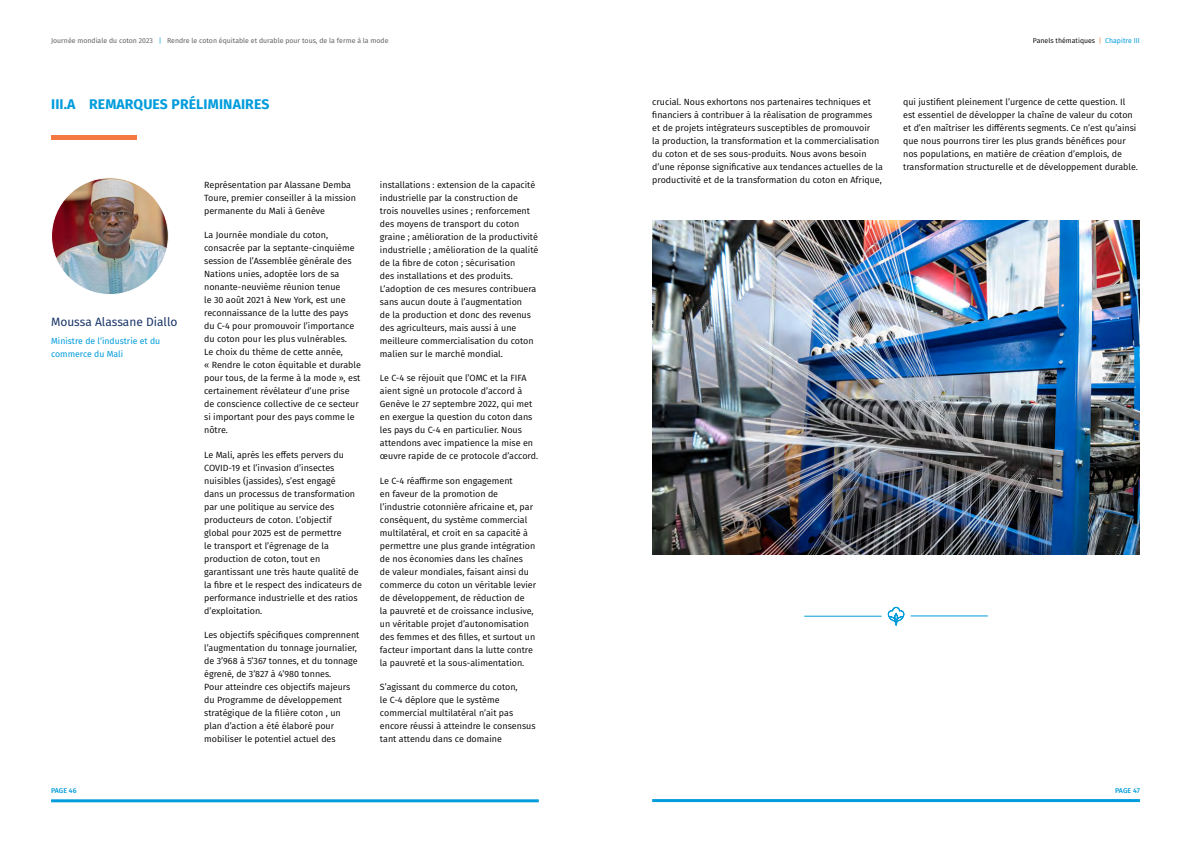
<style>
.page{position:relative;width:1191px;height:842px;background:#fff}
.page>*{position:absolute;margin:0;border:0;box-sizing:border-box;transform-origin:0 0}
.t1{font:700 14px "Fira Sans";letter-spacing:.01em;color:#009cdc}
.t2{font:12px "Fira Sans";color:#1b3668}
.t3{font:9px/13px "Fira Sans";color:#000}
.t4{font:8.8px/13px "Fira Sans";color:#009cdc}
.t5{font:7px "Fira Sans";color:#636466}
.t6{font:7px "Fira Sans";color:#000}
.t7{font:500 7px "Fira Sans";color:#009cdc}
.s1{color:#009cdc}
.s2{color:#f47a42}
</style>
<div class="page">
<hr style="left:51px;top:799px;width:488px;height:3px;background:#009cdc">
<hr style="left:652px;top:799px;width:488px;height:3px;background:#009cdc">
<hr style="left:51px;top:136px;width:85px;height:4px;background:#f47a42">
<img style="left:52px;top:178px;width:116px;height:116px;border-radius:58px">
<img style="left:652px;top:220px;width:488px;height:334px">
<svg style="left:888px;top:607px;width:16px;height:18px"></svg>
<hr style="left:804px;top:616px;width:77px;height:1px;background:#009cdc">
<hr style="left:910px;top:616px;width:77px;height:1px;background:#009cdc">
<p class="t5" style="left:51px;top:36px;width:339px">Journée mondiale du coton 2023 <span class="s1">|</span> Rendre le coton équitable et durable pour tous, de la ferme à la mode</p>
<p class="t6" style="left:1033px;top:36px;width:108px">Panels thématiques <span class="s2">|</span> <span class="s1">Chapitre III</span></p>
<h1 class="t1" style="left:51px;top:93px;width:220px">III.A REMARQUES PRÉLIMINAIRES</h1>
<h2 class="t2" style="left:51px;top:313px;width:128px">Moussa Alassane Diallo</h2>
<p class="t4" style="left:51px;top:334px;width:111px">Ministre de l’industrie et du commerce du Mali</p>
<p class="t3" style="left:204px;top:178px;width:153px">Représentation par Alassane Demba<br>Toure, premier conseiller à la mission permanente du Mali à Genève</p>
<p class="t3" style="left:204px;top:229px;width:158px">La Journée mondiale du coton, consacrée par la septante-cinquième session de l’Assemblée générale des Nations unies, adoptée lors de sa nonante-neuvième réunion tenue<br>le 30 août 2021 à New York, est une reconnaissance de la lutte des pays du C-4 pour promouvoir l’importance du coton pour les plus vulnérables.<br>Le choix du thème de cette année,<br>« Rendre le coton équitable et durable pour tous, de la ferme à la mode », est certainement révélateur d’une prise de conscience collective de ce secteur si important pour des pays comme le nôtre.</p>
<p class="t3" style="left:204px;top:448px;width:159px">Le Mali, après les effets pervers du COVID-19 et l’invasion d’insectes nuisibles (jassides), s’est engagé<br>dans un processus de transformation par une politique au service des producteurs de coton. L’objectif<br>global pour 2025 est de permettre<br>le transport et l’égrenage de la production de coton, tout en garantissant une très haute qualité de la fibre et le respect des indicateurs de performance industrielle et des ratios d’exploitation.</p>
<p class="t3" style="left:204px;top:628px;width:157px">Les objectifs spécifiques comprennent l’augmentation du tonnage journalier, de 3’968 à 5’367 tonnes, et du tonnage égrené, de 3’827 à 4’980 tonnes.<br>Pour atteindre ces objectifs majeurs du Programme de développement stratégique de la filière coton , un plan d’action a été élaboré pour mobiliser le potentiel actuel des</p>
<p class="t3" style="left:380px;top:178px;width:160px">installations : extension de la capacité industrielle par la construction de trois nouvelles usines ; renforcement des moyens de transport du coton graine ; amélioration de la productivité industrielle ; amélioration de la qualité de la fibre de coton ; sécurisation<br>des installations et des produits.<br>L’adoption de ces mesures contribuera sans aucun doute à l’augmentation<br>de la production et donc des revenus des agriculteurs, mais aussi à une meilleure commercialisation du coton malien sur le marché mondial.</p>
<p class="t3" style="left:380px;top:371px;width:160px">Le C-4 se réjouit que l’OMC et la FIFA aient signé un protocole d’accord à Genève le 27 septembre 2022, qui met en exergue la question du coton dans les pays du C-4 en particulier. Nous attendons avec impatience la mise en œuvre rapide de ce protocole d’accord.</p>
<p class="t3" style="left:380px;top:474px;width:158px">Le C-4 réaffirme son engagement<br>en faveur de la promotion de l’industrie cotonnière africaine et, par conséquent, du système commercial multilatéral, et croit en sa capacité à permettre une plus grande intégration de nos économies dans les chaînes<br>de valeur mondiales, faisant ainsi du commerce du coton un véritable levier de développement, de réduction de<br>la pauvreté et de croissance inclusive, un véritable projet d’autonomisation des femmes et des filles, et surtout un facteur important dans la lutte contre la pauvreté et la sous-alimentation.</p>
<p class="t3" style="left:380px;top:680px;width:157px">S’agissant du commerce du coton,<br>le C-4 déplore que le système commercial multilatéral n’ait pas encore réussi à atteindre le consensus tant attendu dans ce domaine</p>
<p class="t3" style="left:652px;top:95px;width:232px">crucial. Nous exhortons nos partenaires techniques et financiers à contribuer à la réalisation de programmes<br>et de projets intégrateurs susceptibles de promouvoir<br>la production, la transformation et la commercialisation du coton et de ses sous-produits. Nous avons besoin d’une réponse significative aux tendances actuelles de la productivité et de la transformation du coton en Afrique,</p>
<p class="t3" style="left:903px;top:95px;width:236px">qui justifient pleinement l’urgence de cette question. Il est essentiel de développer la chaîne de valeur du coton et d’en maîtriser les différents segments. Ce n’est qu’ainsi que nous pourrons tirer les plus grands bénéfices pour nos populations, en matière de création d’emplois, de transformation structurelle et de développement durable.</p>
<p class="t7" style="left:51px;top:785px;width:27px">PAGE 46</p>
<p class="t7" style="left:1115px;top:785px;width:26px">PAGE 47</p>
</div>
